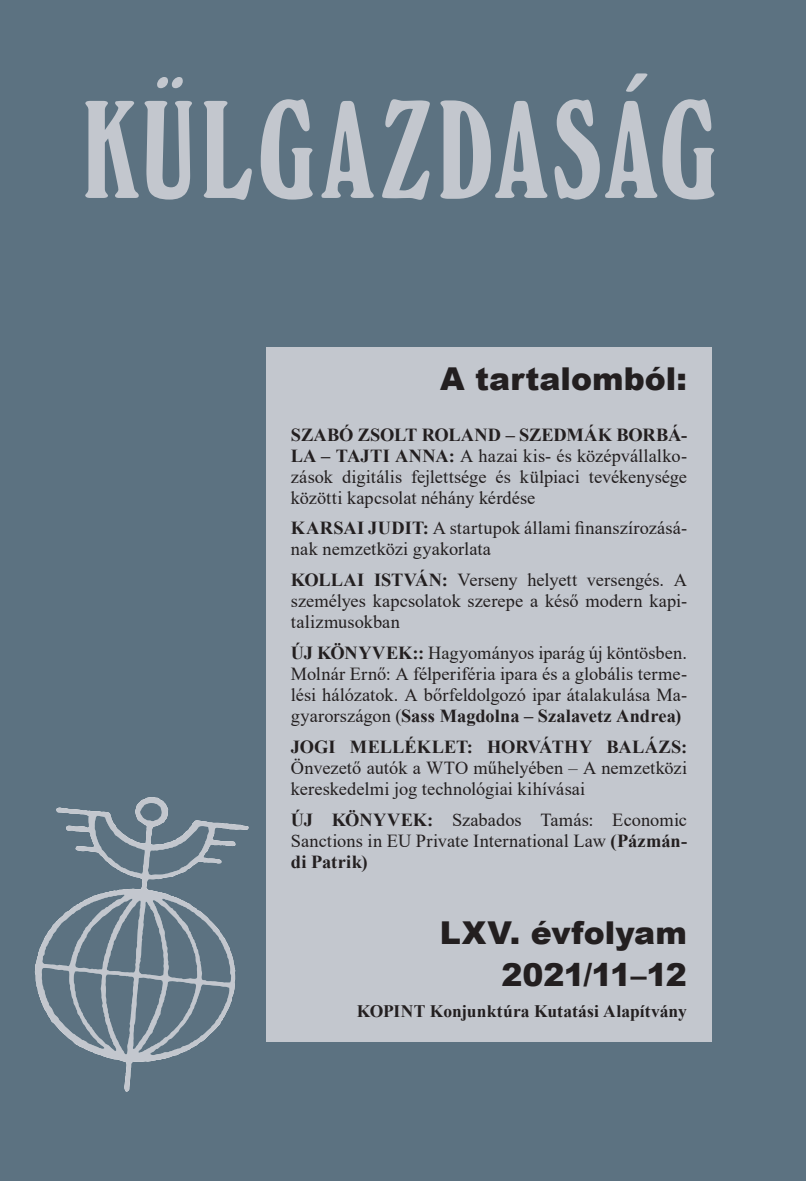
<style>
.page{position:relative;width:806px;height:1181px;background:#fff}
.page>*{position:absolute;margin:0;border:0;box-sizing:border-box;transform-origin:0 0}
.t1{font:136.5px "Windsor Elongated PFL";letter-spacing:.01em;color:#c3c7ce}
.t2{font:900 31.5px/42px "Arial";color:#231f20;text-align:right}
.Normál_szöveg{font:18.38px/21px "Times New Roman";letter-spacing:.005em;color:#231f20;text-align:justify}
.t3{font:700 17.5px "Times New Roman";letter-spacing:.005em;color:#231f20}
.s1{font-weight:700}
</style>
<div class="page">
<div style="left:0;top:0;width:805px;height:1181px;background:#5c7281"></div>
<div style="left:266px;top:347px;width:445px;height:695px;background:#c3c7ce"></div>
<svg style="left:35px;top:797px;width:214px;height:294px"></svg>
<svg style="left:95px;top:803px;width:114px;height:72px"></svg>
<svg style="left:42px;top:894px;width:189px;height:161px"></svg>
<p class="t1" style="left:80px;top:69px;width:640px">KÜLGAZDASÁG</p>
<p class="t2" style="left:440px;top:356px;width:248px">A tartalomból:</p>
<p class="Normál_szöveg" style="left:291px;top:423px;width:397px"><span class="s1">SZABÓ ZSOLT ROLAND – SZEDMÁK BORBÁ-LA – TAJTI ANNA:</span> A hazai kis- és középvállalko&shy;zások digitális fejlettsége és külpiaci tevékenysége közötti kapcsolat néhány kérdése</p>
<p class="Normál_szöveg" style="left:291px;top:517px;width:397px"><span class="s1">KARSAI JUDIT:</span> A startupok állami finanszírozásá&shy;nak nemzetközi gyakorlata</p>
<p class="Normál_szöveg" style="left:291px;top:569px;width:397px"><span class="s1">KOLLAI ISTVÁN:</span> Verseny helyett versengés. A személyes kapcsolatok szerepe a késő modern kapi&shy;talizmusokban</p>
<p class="Normál_szöveg" style="left:291px;top:642px;width:397px"><span class="s1">ÚJ KÖNYVEK::</span> Hagyományos iparág új köntösben.<br>Molnár Ernő: A félperiféria ipara és a globális terme&shy;lési hálózatok. A bőrfeldolgozó ipar átalakulása Ma&shy;gyarországon (<span class="s1">Sass Magdolna – Szalavetz Andrea)</span></p>
<p class="Normál_szöveg" style="left:291px;top:736px;width:397px"><span class="s1">JOGI MELLÉKLET: HORVÁTHY BALÁZS:<br></span>Önvezető autók a WTO műhelyében – A nemzetközi kereskedelmi jog technológiai kihívásai</p>
<p class="Normál_szöveg" style="left:291px;top:809px;width:397px"><span class="s1">ÚJ KÖNYVEK:</span> Szabados Tamás: Economic Sanctions in EU Private International Law <span class="s1">(Pázmán&shy;di Patrik)</span></p>
<p class="t2" style="left:440px;top:911px;width:248px">LXV. évfolyam<br>2021/11–12</p>
<p class="t3" style="left:357px;top:998px;width:331px">KOPINT Konjunktúra Kutatási Alapítvány</p>
</div>
